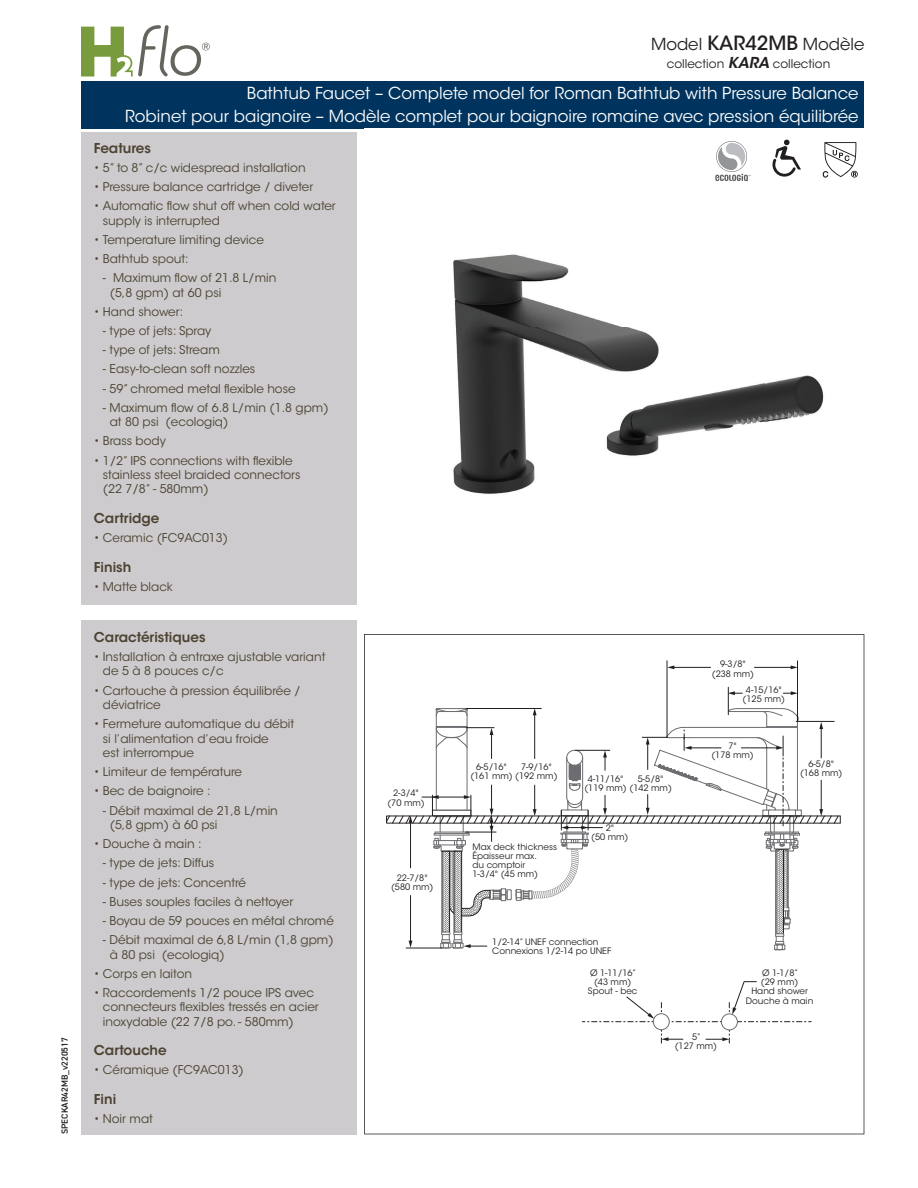
<style>
.page{position:relative;width:918px;height:1188px;background:#fff}
.page>*{position:absolute;margin:0;border:0;box-sizing:border-box;transform-origin:0 0}
.t1{font:16.5px/23px "ITC Avant Garde Std";color:#fff;text-align:right}
.t2{font:16.5px "ITC Avant Garde Std";color:#231f20}
.t3{font:600 13.5px "ITC Avant Garde Std";color:#4b4231}
.t4{font:12px/14.4px "ITC Avant Garde Std";color:#4b4231}
.t5{font:12px "ITC Avant Garde Std";color:#231f20}
.t6{font:600 9px "DIN2014";color:#231f20}
.t7{font:8.85px/9.1px "ITC Avant Garde Std";color:#231f20;text-align:center}
.s1{font-weight:500;font-size:19.5px}
.s2{font-weight:600;font-style:italic;font-size:15px}
</style>
<div class="page">
<div style="left:81px;top:81px;width:783px;height:47px;background:#00345e"></div>
<div style="left:81px;top:620px;width:275px;height:514px;background:#cdcbcd"></div>
<div style="left:81px;top:133px;width:275px;height:472px;background:#cdcbcd"></div>
<img style="left:453px;top:139px;width:371px;height:355px">
<svg style="left:364px;top:634px;width:500px;height:500px"></svg>
<svg style="left:715px;top:141px;width:36px;height:40px"></svg>
<svg style="left:81px;top:25px;width:129px;height:51px"></svg>
<svg style="left:772px;top:140px;width:29px;height:37px"></svg>
<svg style="left:823px;top:142px;width:35px;height:36px"></svg>
<p class="t6" style="left:59px;top:1134px;width:98px;rotate:-90deg">SPECKAR42MB_v220517</p>
<h1 class="t2" style="left:651px;top:34px;width:215px">Model <span class="s1">KAR42MB</span> Modèle</h1>
<p class="t5" style="left:667px;top:56px;width:165px">collection <span class="s2">KARA</span> collection</p>
<h1 class="t1" style="left:125px;top:81px;width:735px">Bathtub Faucet – Complete model for Roman Bathtub with Pressure Balance<br>Robinet pour baignoire – Modèle complet pour baignoire romaine avec pression équilibrée</h1>
<p class="t3" style="left:94px;top:139px;width:59px">Features</p>
<p class="t4" style="left:94px;top:160px;width:213px">• 5” to 8” c/c widespread installation</p>
<p class="t4" style="left:94px;top:180px;width:221px">• Pressure balance cartridge / diveter</p>
<p class="t4" style="left:103px;top:199px;width:234px;text-indent:-9px">• Automatic ow shut off when cold water supply is interrupted</p>
<p class="t4" style="left:94px;top:232px;width:172px">• Temperature limiting device</p>
<p class="t4" style="left:94px;top:252px;width:96px">• Bathtub spout:</p>
<p class="t4" style="left:110px;top:271px;width:168px;text-indent:-7px">- Maximum ow of 21.8 L/min (5,8 gpm) at 60 psi</p>
<p class="t4" style="left:94px;top:304px;width:91px">• Hand shower:</p>
<p class="t4" style="left:103px;top:324px;width:110px">- type of jets: Spray</p>
<p class="t4" style="left:103px;top:343px;width:118px">- type of jets: Stream</p>
<p class="t4" style="left:103px;top:362px;width:154px">- Easy-to-clean soft nozzles</p>
<p class="t4" style="left:103px;top:381px;width:194px">- 59” chromed metal exible hose</p>
<p class="t4" style="left:110px;top:400px;width:220px;text-indent:-7px">- Maximum ow of 6.8 L/min (1.8 gpm) at 80 psi (ecologiq)</p>
<p class="t4" style="left:94px;top:434px;width:74px">• Brass body</p>
<p class="t4" style="left:103px;top:453px;width:199px;text-indent:-9px">• 1/2” IPS connections with exible stainless steel braided connectors (22 7/8” - 580mm)</p>
<p class="t3" style="left:94px;top:509px;width:67px">Cartridge</p>
<p class="t4" style="left:94px;top:531px;width:136px">• Ceramic (FC9AC013)</p>
<p class="t3" style="left:94px;top:558px;width:39px">Finish</p>
<p class="t4" style="left:94px;top:579px;width:81px">• Matte black</p>
<p class="t3" style="left:94px;top:628px;width:113px">Caractéristiques</p>
<p class="t4" style="left:103px;top:650px;width:224px;text-indent:-9px">• Installation à entraxe ajustable variant de 5 à 8 pouces c/c</p>
<p class="t4" style="left:103px;top:683px;width:199px;text-indent:-9px">• Cartouche à pression équilibrée / déviatrice</p>
<p class="t4" style="left:103px;top:717px;width:193px;text-indent:-9px">• Fermeture automatique du débit si l’alimentation d’eau froide<br>est interrompue</p>
<p class="t4" style="left:94px;top:765px;width:150px">• Limiteur de température</p>
<p class="t4" style="left:94px;top:784px;width:118px">• Bec de baignoire :</p>
<p class="t4" style="left:110px;top:803px;width:170px;text-indent:-7px">- Débit maximal de 21,8 L/min (5,8 gpm) à 60 psi</p>
<p class="t4" style="left:94px;top:837px;width:109px">• Douche à main :</p>
<p class="t4" style="left:103px;top:856px;width:113px">- type de jets: Diffus</p>
<p class="t4" style="left:103px;top:875px;width:145px">- type de jets: Concentré</p>
<p class="t4" style="left:103px;top:894px;width:192px">- Buses souples faciles à nettoyer</p>
<p class="t4" style="left:103px;top:914px;width:233px">- Boyau de 59 pouces en métal chromé</p>
<p class="t4" style="left:110px;top:933px;width:225px;text-indent:-7px">- Débit maximal de 6,8 L/min (1,8 gpm) à 80 psi (ecologiq)</p>
<p class="t4" style="left:94px;top:966px;width:100px">• Corps en laiton</p>
<p class="t4" style="left:103px;top:986px;width:217px;text-indent:-9px">• Raccordements 1/2 pouce IPS avec connecteurs exibles tressés en acier inoxydable (22 7/8 po. - 580mm)</p>
<p class="t3" style="left:94px;top:1042px;width:74px">Cartouche</p>
<p class="t4" style="left:94px;top:1063px;width:151px">• Céramique (FC9AC013)</p>
<p class="t3" style="left:94px;top:1091px;width:24px">Fini</p>
<p class="t4" style="left:94px;top:1112px;width:61px">• Noir mat</p>
<p class="t7" style="left:387px;top:789px;width:39px">2-3/4" (70 mm)</p>
<p class="t7" style="left:391px;top:873px;width:44px">22-7/8" (580 mm)</p>
<p class="t7" style="left:470px;top:762px;width:89px;text-align:left;text-indent:51px">7-9/16" (161 mm) (192 mm)</p>
<p class="t7" style="left:476px;top:762px;width:32px">6-5/16"</p>
<p class="t7" style="left:472px;top:842px;width:86px;text-align:left">Max deck thickness<br>Épaisseur max.<br>du comptoir<br>1-3/4" (45 mm)</p>
<p class="t7" style="left:584px;top:774px;width:89px;text-align:left;text-indent:3px">4-11/16"<br>(119 mm) (142 mm)</p>
<p class="t7" style="left:638px;top:774px;width:27px">5-5/8"</p>
<p class="t7" style="left:591px;top:823px;width:39px">2"<br>(50 mm)</p>
<p class="t7" style="left:492px;top:937px;width:121px;text-align:left">1/2-14” UNEF connection<br>Connexions 1/2-14 po UNEF</p>
<p class="t7" style="left:712px;top:660px;width:44px">9-3/8" (238 mm)</p>
<p class="t7" style="left:743px;top:685px;width:44px">4-15/16" (125 mm)</p>
<p class="t7" style="left:711px;top:741px;width:44px">7"<br>(178 mm)</p>
<p class="t7" style="left:800px;top:759px;width:44px">6-5/8" (168 mm)</p>
<p class="t7" style="left:588px;top:968px;width:51px">Ø 1-11/16” (43 mm)<br>Spout - bec</p>
<p class="t7" style="left:746px;top:968px;width:69px">Ø 1-1/8”<br>(29 mm)<br>Hand shower<br>Douche à main</p>
<p class="t7" style="left:675px;top:1032px;width:44px">5”<br>(127 mm)</p>
</div>
